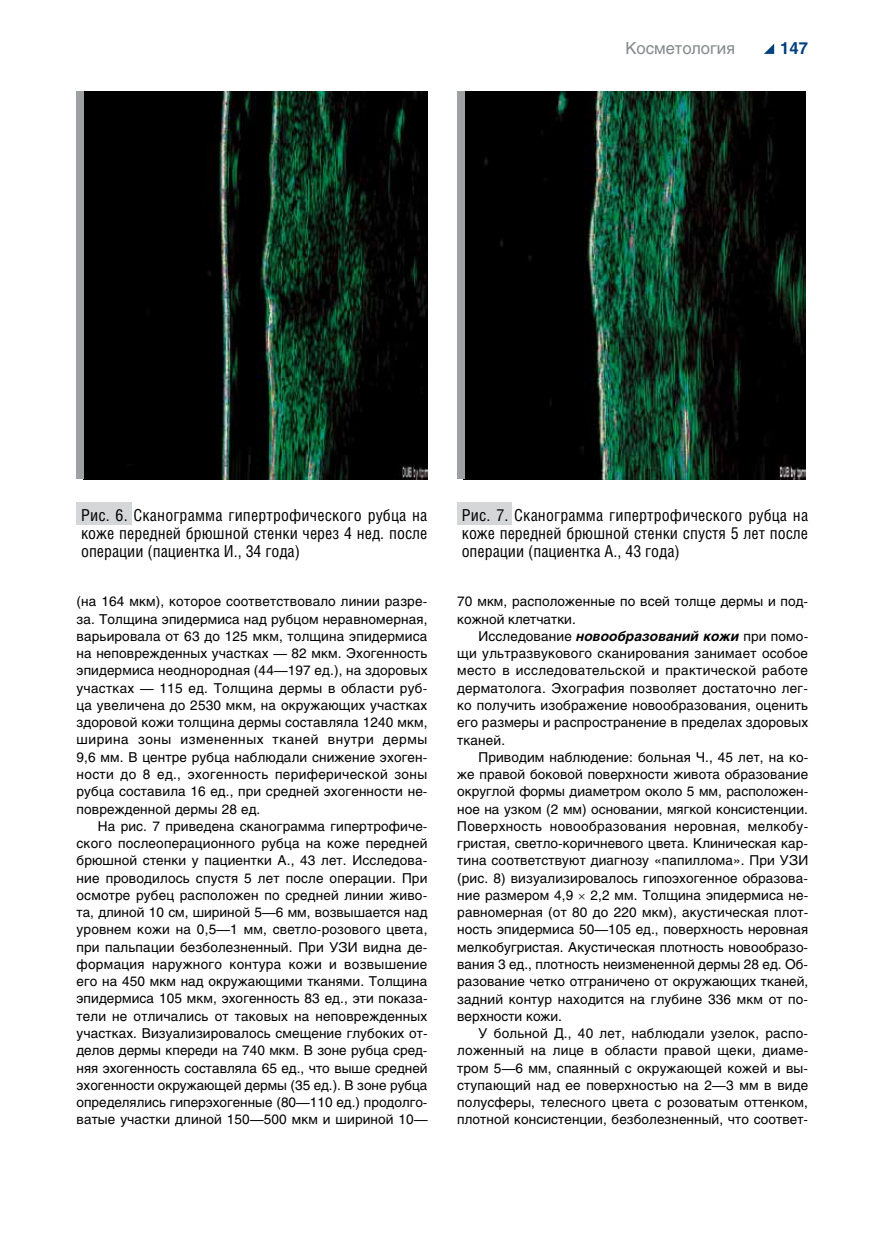
<style>
.page{position:relative;width:872px;height:1234px;background:#fff}
.page>*{position:absolute;margin:0;border:0;box-sizing:border-box;transform-origin:0 0}
.t1{font:16.5px/18.1px "Helios Cond C";color:#000;text-align:justify}
.t2{font:16.5px "Helios C";color:#84898b}
.t3{font:700 16.5px "Helios C";color:#00407e}
.t4{font:13.5px/17.2px "Helios C";letter-spacing:.01em;color:#000;text-align:justify}
.s1{font-weight:700;font-style:italic}
</style>
<div class="page">
<svg style="left:764px;top:44px;width:10px;height:10px"></svg>
<div style="left:457px;top:502px;width:54px;height:23px;background:#d4d6d7"></div>
<div style="left:77px;top:502px;width:55px;height:23px;background:#d4d6d7"></div>
<img style="left:84px;top:91px;width:343px;height:388px">
<img style="left:465px;top:91px;width:340px;height:388px">
<div style="left:77px;top:91px;width:7px;height:388px;background:#9da1a3"></div>
<div style="left:457px;top:91px;width:8px;height:388px;background:#9da1a3"></div>
<p class="t2" style="left:625px;top:38px;width:111px">Косметология</p>
<p class="t3" style="left:780px;top:38px;width:29px">147</p>
<p class="t1" style="left:81px;top:505px;width:348px">Рис. 6. Сканограмма гипертрофического рубца на коже передней брюшной стенки через 4 нед. после операции (пациентка И., 34 года)</p>
<p class="t1" style="left:462px;top:505px;width:348px">Рис. 7. Сканограмма гипертрофического рубца на коже передней брюшной стенки спустя 5 лет после операции (пациентка А., 43 года)</p>
<p class="t4" style="left:77px;top:592px;width:352px">(на 164 мкм), которое соответствовало линии разре&shy;за. Толщина эпидермиса над рубцом неравномерная, варьировала от 63 до 125 мкм, толщина эпидермиса на неповрежденных участках — 82 мкм. Эхогенность эпидермиса неоднородная (44—197 ед.), на здоровых участках — 115 ед. Толщина дермы в области руб&shy;ца увеличена до 2530 мкм, на окружающих участках здоровой кожи толщина дермы составляла 1240 мкм, ширина зоны измененных тканей внутри дермы 9,6 мм. В центре рубца наблюдали снижение эхоген&shy;ности до 8 ед., эхогенность периферической зоны рубца составила 16 ед., при средней эхогенности не&shy;поврежденной дермы 28 ед.</p>
<p class="t4" style="left:77px;top:817px;width:352px;text-indent:21px">На рис. 7 приведена сканограмма гипертрофиче&shy;ского послеоперационного рубца на коже передней брюшной стенки у пациентки А., 43 лет. Исследова&shy;ние проводилось спустя 5 лет после операции. При осмотре рубец расположен по средней линии живо&shy;та, длиной 10 см, шириной 5—6 мм, возвышается над уровнем кожи на 0,5—1 мм, светло-розового цвета, при пальпации безболезненный. При УЗИ видна де&shy;формация наружного контура кожи и возвышение его на 450 мкм над окружающими тканями. Толщина эпидермиса 105 мкм, эхогенность 83 ед., эти показа&shy;тели не отличались от таковых на неповрежденных участках. Визуализировалось смещение глубоких от&shy;делов дермы кпереди на 740 мкм. В зоне рубца сред&shy;няя эхогенность составляла 65 ед., что выше средней эхогенности окружающей дермы (35 ед.). В зоне рубца определялись гиперэхогенные (80—110 ед.) продолго&shy;ватые участки длиной 150—500 мкм и шириной 10—</p>
<p class="t4" style="left:457px;top:592px;width:352px">70 мкм, расположенные по всей толще дермы и под&shy;кожной клетчатки.</p>
<p class="t4" style="left:457px;top:627px;width:352px;text-indent:21px">Исследование <span class="s1">новообразований кожи</span> при помо&shy;щи ультразвукового сканирования занимает особое место в исследовательской и практической работе дерматолога. Эхография позволяет достаточно лег&shy;ко получить изображение новообразования, оценить его размеры и распространение в пределах здоровых тканей.</p>
<p class="t4" style="left:457px;top:748px;width:352px;text-indent:21px">Приводим наблюдение: больная Ч., 45 лет, на ко&shy;же правой боковой поверхности живота образование округлой формы диаметром около 5 мм, расположен&shy;ное на узком (2 мм) основании, мягкой консистенции.<br>Поверхность новообразования неровная, мелкобу&shy;гристая, светло-коричневого цвета. Клиническая кар&shy;тина соответствуют диагнозу «папиллома». При УЗ И (рис. 8) визуализировалось гипоэхогенное образова&shy;ние размером 4,9</p>
<p class="t4" style="left:457px;top:886px;width:352px;text-indent:133px">2,2 мм. Толщина эпидермиса не&shy;равномерная (от 80 до 220 мкм), акустическая плот&shy;ность эпидермиса 50—105 ед., поверхность неровная мелкобугристая. Акустическая плотность новообразо&shy;вания 3 ед., плотность неизмененной дермы 28 ед. Об&shy;разование четко отграничено от окружающих тканей, задний контур находится на глубине 336 мкм от по&shy;верхности кожи.</p>
<p class="t4" style="left:457px;top:1024px;width:352px;text-indent:21px">У больной Д., 40 лет, наблюдали узелок, распо&shy;ложенный на лице в области правой щеки, диаме&shy;тром 5—6 мм, спаянный с окружающей кожей и вы&shy;ступающий над ее поверхностью на 2—3 мм в виде полусферы, телесного цвета с розоватым оттенком, плотной консистенции, безболезненный, что соответ-</p>
</div>
